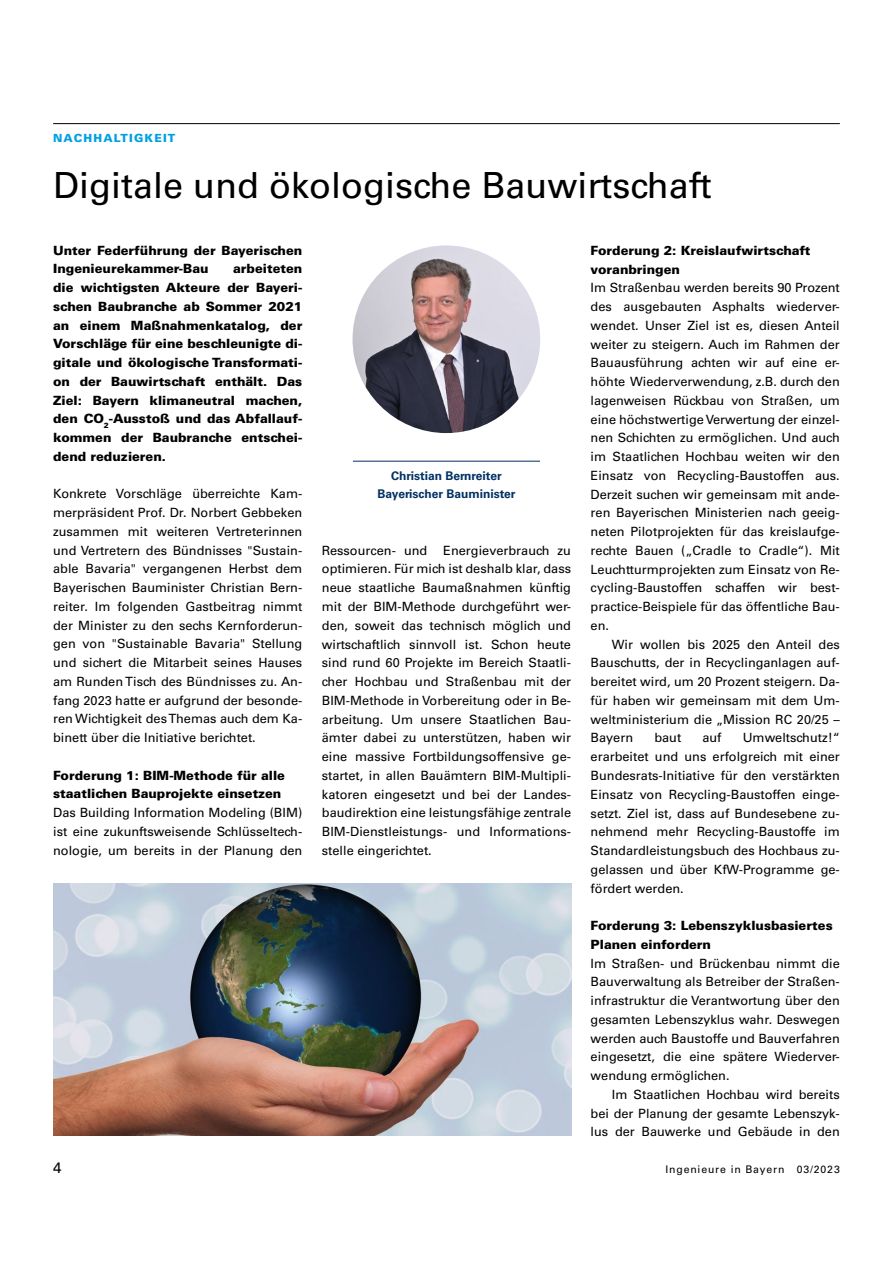
<style>
.page{position:relative;width:893px;height:1263px;background:#fff}
.page>*{position:absolute;margin:0;border:0;box-sizing:border-box;transform-origin:0 0}
.t1{font:36px "Univers LT Std";color:#000}
.t2{font:15px "Univers LT Std";color:#000}
.t3{font:12.75px/18.8px "Univers LT Std";color:#000;text-align:justify}
.t4{font:900 12.75px/18.8px "Univers LT Std";color:#000}
.t5{font:700 12px/18.8px "Univers LT Std";color:#003063;text-align:center}
.t6{font:900 11.25px "Univers LT Std";letter-spacing:.1em;color:#009fe3}
.t7{font:10.5px "Univers LT Std";letter-spacing:.08em;color:#000}
.s1{font-weight:900}
</style>
<div class="page">
<hr style="left:53px;top:123px;width:787px;height:1px;background:#000">
<img style="left:353px;top:245px;width:187px;height:188px;border-radius:94px">
<hr style="left:353px;top:461px;width:187px;height:1px;background:#003063">
<img style="left:53px;top:883px;width:518px;height:253px">
<p class="t6" style="left:53px;top:131px;width:124px">NACHHALTIGKEIT</p>
<p class="t1" style="left:53px;top:164px;width:660px">Digitale und ökologische Bauwirtschaft</p>
<p class="t4" style="left:53px;top:240px;width:251px">Unter Federführung der Bayerischen<br>Ingenieurekammer-Bau</p>
<p class="t4" style="left:591px;top:241px;width:221px">Forderung 2: Kreislaufwirtschaft</p>
<p class="t4" style="left:591px;top:259px;width:91px">voranbringen</p>
<p class="t3" style="left:591px;top:278px;width:251px">Im Straßenbau werden bereits 90 Prozent</p>
<p class="t3" style="left:591px;top:297px;width:251px">des ausgebauten Asphalts wiederver-</p>
<p class="t3" style="left:591px;top:316px;width:251px">wendet. Unser Ziel ist es, diesen Anteil</p>
<p class="t3" style="left:591px;top:335px;width:251px">weiter zu steigern. Auch im Rahmen der</p>
<p class="t3" style="left:591px;top:353px;width:251px">Bauausführung achten wir auf eine er-</p>
<p class="t3" style="left:591px;top:372px;width:251px">höhte Wiederverwendung, z.B. durch den</p>
<p class="t3" style="left:591px;top:391px;width:251px">lagenweisen Rückbau von Straßen, um</p>
<p class="t3" style="left:591px;top:410px;width:251px">eine höchstwertige Verwertung der einzel-</p>
<p class="t3" style="left:591px;top:428px;width:251px">nen Schichten zu ermöglichen. Und auch</p>
<p class="t3" style="left:591px;top:447px;width:251px">im Staatlichen Hochbau weiten wir den</p>
<p class="t3" style="left:591px;top:466px;width:251px">Einsatz von Recycling-Baustoffen aus.</p>
<p class="t3" style="left:591px;top:485px;width:251px">Derzeit suchen wir gemeinsam mit ande-</p>
<p class="t3" style="left:591px;top:503px;width:251px">ren Bayerischen Ministerien nach geeig-</p>
<p class="t3" style="left:591px;top:522px;width:251px">neten Pilotprojekten für das kreislaufge-</p>
<p class="t3" style="left:591px;top:541px;width:251px">rechte Bauen („Cradle to Cradle“). Mit</p>
<p class="t3" style="left:591px;top:560px;width:251px">Leuchtturmprojekten zum Einsatz von Re-</p>
<p class="t3" style="left:591px;top:579px;width:251px">cycling-Baustoffen schaffen wir best-</p>
<p class="t3" style="left:591px;top:597px;width:251px">practice-Beispiele für das öffentliche Bau-</p>
<p class="t3" style="left:591px;top:616px;width:20px">en.</p>
<p class="t3" style="left:612px;top:635px;width:229px">Wir wollen bis 2025 den Anteil des</p>
<p class="t3" style="left:591px;top:654px;width:251px">Bauschutts, der in Recyclinganlagen auf-</p>
<p class="t3" style="left:591px;top:672px;width:251px">bereitet wird, um 20 Prozent steigern. Da-</p>
<p class="t3" style="left:591px;top:691px;width:251px">für haben wir gemeinsam mit dem Um-</p>
<p class="t3" style="left:591px;top:710px;width:251px">weltministerium die „Mission RC 20/25 –</p>
<p class="t3" style="left:591px;top:729px;width:44px">Bayern</p>
<p class="t3" style="left:654px;top:729px;width:28px">baut</p>
<p class="t3" style="left:702px;top:729px;width:21px">auf</p>
<p class="t4" style="left:53px;top:259px;width:251px;text-align:justify;text-indent:180px">arbeiteten die wichtigsten Akteure der Bayeri&shy;schen Baubranche ab Sommer 2021 an einem Maßnahmenkatalog, der Vorschläge für eine beschleunigte di&shy;gitale und ökologische Transformati&shy;on der Bauwirtschaft enthält. Das Ziel: Bayern klimaneutral machen, den CO<sub>2</sub>-Ausstoß und das Abfallauf&shy;kommen der Baubranche entschei&shy;dend reduzieren.</p>
<p class="t3" style="left:53px;top:484px;width:251px">Konkrete Vorschläge überreichte Kam&shy;merpräsident Prof. Dr. Norbert Gebbeken zusammen mit weiteren Vertreterinnen und Vertretern des Bündnisses "Sustain&shy;able Bavaria" vergangenen Herbst dem Bayerischen Bauminister Christian Bern&shy;reiter. Im folgenden Gastbeitrag nimmt der Minister zu den sechs Kernforderun&shy;gen von "Sustainable Bavaria" Stellung und sichert die Mitarbeit seines Hauses am Runden Tisch des Bündnisses zu. An&shy;fang 2023 hatte er aufgrund der besonde&shy;ren Wichtigkeit des Themas auch dem Ka&shy;binett über die Initiative berichtet.</p>
<p class="t3" style="left:53px;top:766px;width:251px;text-align:left"><span class="s1">Forderung 1: BIM-Methode für alle staatlichen Bauprojekte einsetzen </span>Das Building Information Modeling (BIM) ist eine zukunftsweisende Schlüsseltech&shy;nologie, um bereits in der Planung den</p>
<p class="t5" style="left:377px;top:466px;width:139px">Christian Bernreiter<br>Bayerischer Bauminister</p>
<p class="t3" style="left:322px;top:541px;width:251px;text-indent:121px">Energieverbrauch zu optimieren. Für mich ist deshalb klar, dass neue staatliche Baumaßnahmen künftig mit der BIM-Methode durchgeführt wer&shy;den, soweit das technisch möglich und wirtschaftlich sinnvoll ist. Schon heute sind rund 60 Projekte im Bereich Staatli&shy;cher Hochbau und Straßenbau mit der BIM-Methode in Vorbereitung oder in Be&shy;arbeitung. Um unsere Staatlichen Bau&shy;ämter dabei zu unterstützen, haben wir eine massive Fortbildungsoffensive ge&shy;startet, in allen Bauämtern BIM-Multipli&shy;katoren eingesetzt und bei der Landes&shy;baudirektion eine leistungsfähige zentrale BIM-Dienstleistungs- und Informations&shy;stelle eingerichtet.</p>
<p class="t3" style="left:322px;top:541px;width:107px">Ressourcen- und</p>
<p class="t3" style="left:591px;top:729px;width:251px;text-indent:152px">Umweltschutz!“ erarbeitet und uns erfolgreich mit einer Bundesrats-Initiative für den verstärkten Einsatz von Recycling-Baustoffen einge&shy;setzt. Ziel ist, dass auf Bundesebene zu&shy;nehmend mehr Recycling-Baustoffe im Standardleistungsbuch des Hochbaus zu&shy;gelassen und über KfW-Programme ge&shy;fördert werden.</p>
<p class="t4" style="left:591px;top:916px;width:244px">Forderung 3: Lebenszyklusbasiertes</p>
<p class="t4" style="left:591px;top:935px;width:122px">Planen einfordern</p>
<p class="t3" style="left:591px;top:954px;width:251px">Im Straßen- und Brückenbau nimmt die</p>
<p class="t3" style="left:591px;top:972px;width:251px">Bauverwaltung als Betreiber der Straßen-</p>
<p class="t3" style="left:591px;top:991px;width:251px">infrastruktur die Verantwortung über den</p>
<p class="t3" style="left:591px;top:1010px;width:251px">gesamten Lebenszyklus wahr. Deswegen</p>
<p class="t3" style="left:591px;top:1029px;width:251px">werden auch Baustoffe und Bauverfahren</p>
<p class="t3" style="left:591px;top:1047px;width:251px">eingesetzt, die eine spätere Wiederver-</p>
<p class="t3" style="left:591px;top:1066px;width:140px">wendung ermöglichen.</p>
<p class="t3" style="left:612px;top:1085px;width:229px">Im Staatlichen Hochbau wird bereits</p>
<p class="t3" style="left:591px;top:1104px;width:251px">bei der Planung der gesamte Lebenszyk-</p>
<p class="t3" style="left:591px;top:1122px;width:251px">lus der Bauwerke und Gebäude in den</p>
<p class="t2" style="left:53px;top:1159px;width:10px">4</p>
<p class="t7" style="left:665px;top:1163px;width:176px">Ingenieure in Bayern 03/2023</p>
</div>
